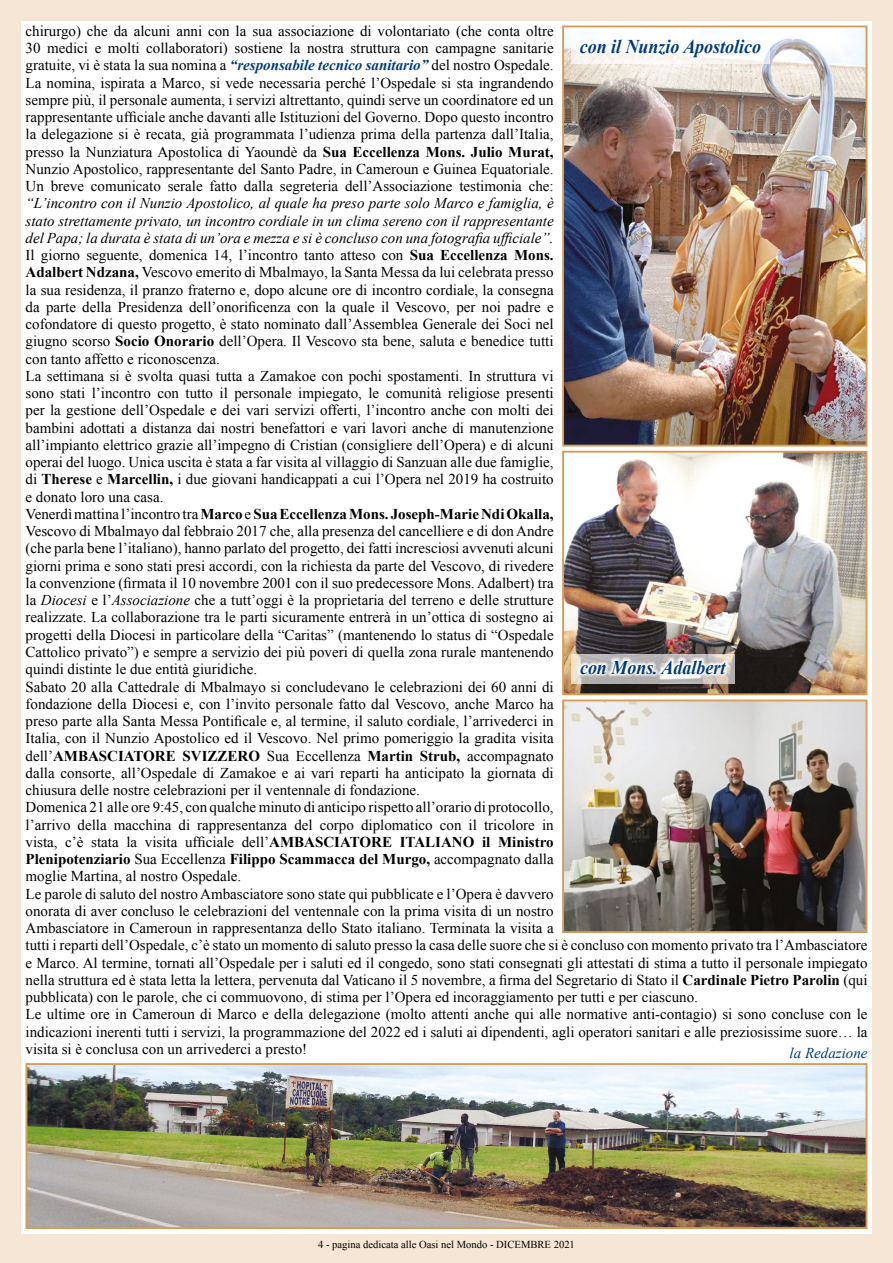
<style>
.page{position:relative;width:893px;height:1263px;background:#f5e6d5}
.page>*{position:absolute;margin:0;border:0;box-sizing:border-box;transform-origin:0 0}
.t1{font:italic 700 19.5px "Times New Roman";color:#003a78;scale:.92 1}
.t2{font:15px/17.2px "Times New Roman";color:#000;text-align:justify}
.t3{font:italic 15px "Times New Roman";color:#003a78}
.t4{font:10.65px "Times New Roman";color:#000}
.s1{font-weight:700;font-style:italic;color:#003a78}
.s2{font-weight:700}
.s3{font-style:italic}
</style>
<div class="page">
<div style="left:21px;top:21px;width:851px;height:1212px;background:#fff"></div>
<img style="left:565px;top:29px;width:299px;height:414px">
<div style="left:562px;top:26px;width:305px;height:420px;border:2px solid #d49d58"></div>
<img style="left:565px;top:454px;width:299px;height:238px">
<div style="left:562px;top:451px;width:305px;height:244px;border:2px solid #d49d58"></div>
<img style="left:565px;top:702px;width:299px;height:228px">
<div style="left:562px;top:699px;width:305px;height:234px;border:2px solid #d49d58"></div>
<svg style="left:571px;top:34px;width:199px;height:29px"></svg>
<div style="left:577px;top:36px;width:187px;height:24px;background:#fff"></div>
<svg style="left:571px;top:655px;width:163px;height:29px;background:#c3beba"></svg>
<svg style="left:577px;top:657px;width:153px;height:20px"></svg>
<img style="left:29px;top:1066px;width:835px;height:160px">
<div style="left:26px;top:1063px;width:841px;height:166px;border:2px solid #d49d58"></div>
<p class="t2" style="left:26px;top:22px;width:530px">chirurgo) che da alcuni anni con la sua associazione di volontariato (che conta oltre 30 medici e molti collaboratori) sostiene la nostra struttura con campagne sanitarie gratuite, vi è stata la sua nomina a <span class="s1">“responsabile tecnico sanitario”</span> del nostro Ospedale.<br>La nomina, ispirata a Marco, si vede necessaria perché l’Ospedale si sta ingrandendo sempre più, il personale aumenta, i servizi altrettanto, quindi serve un coordinatore ed un rappresentante ufficiale anche davanti alle Istituzioni del Governo. Dopo questo incontro la delegazione si è recata, già programmata l’udienza prima della partenza dall’Italia, presso la Nunziatura Apostolica di Yaoundè da <span class="s2">Sua Eccellenza Mons. Julio Murat, </span>Nunzio Apostolico, rappresentante del Santo Padre, in Cameroun e Guinea Equatoriale.<br>Un breve comunicato serale fatto dalla segreteria dell’Associazione testimonia che:</p>
<p class="t2" style="left:26px;top:195px;width:843px;text-align:left"><span class="s3">“L’incontro con il Nunzio Apostolico, al quale ha preso parte solo Marco e famiglia, è<br>stato strettamente privato, un incontro cordiale in un clima sereno con il rappresentante<br>del Papa; la durata è stata di un’ora e mezza e si è concluso con una fotografia ufficiale”.<br></span>Il giorno seguente, domenica 14, l’incontro tanto atteso con <span class="s2">Sua Eccellenza Mons.<br>Adalbert Ndzana,</span> Vescovo emerito di Mbalmayo, la Santa Messa da lui celebrata presso<br>la sua residenza, il pranzo fraterno e, dopo alcune ore di incontro cordiale, la consegna<br>da parte della Presidenza dell’onorificenza con la quale il Vescovo, per noi padre e<br>cofondatore di questo progetto, è stato nominato dall’Assemblea Generale dei Soci nel<br>giugno scorso <span class="s2">Socio Onorario</span> dell’Opera. Il Vescovo sta bene, saluta e benedice tutti<br>con tanto affetto e riconoscenza.<br>La settimana si è svolta quasi tutta a Zamakoe con pochi spostamenti. In struttura vi<br>sono stati l’incontro con tutto il personale impiegato, le comunità religiose presenti<br>per la gestione dell’Ospedale e dei vari servizi offerti, l’incontro anche con molti dei<br>bambini adottati a distanza dai nostri benefattori e vari lavori anche di manutenzione<br>all’impianto elettrico grazie all’impegno di Cristian (consigliere dell’Opera) e di alcuni<br>operai del luogo. Unica uscita è stata a far visita al villaggio di Sanzuan alle due famiglie,<br>di <span class="s2">Therese</span> e <span class="s2">Marcellin,</span> i due giovani handicappati a cui l’Opera nel 2019 ha costruito<br>e donato loro una casa.<br>Venerdì mattina l’incontro tra <span class="s2">Marco</span> e <span class="s2">Sua Eccellenza Mons. Joseph-Marie Ndi Okalla,<br></span>Vescovo di Mbalmayo dal febbraio 2017 che, alla presenza del cancelliere e di don Andre<br>(che parla bene l’italiano), hanno parlato del progetto, dei fatti incresciosi avvenuti alcuni<br>giorni prima e sono stati presi accordi, con la richiesta da parte del Vescovo, di rivedere<br>la convenzione (firmata il 10 novembre 2001 con il suo predecessore Mons. Adalbert) tra<br>la <span class="s3">Diocesi</span> e l’<span class="s3">Associazione</span> che a tutt’oggi è la proprietaria del terreno e delle strutture<br>realizzate. La collaborazione tra le parti sicuramente entrerà in un’ottica di sostegno ai<br>progetti della Diocesi in particolare della “Caritas” (mantenendo lo status di “Ospedale<br>Cattolico privato”) e sempre a servizio dei più poveri di quella zona rurale mantenendo<br>quindi distinte le due entità giuridiche.<br>Sabato 20 alla Cattedrale di Mbalmayo si concludevano le celebrazioni dei 60 anni di<br>fondazione della Diocesi e, con l’invito personale fatto dal Vescovo, anche Marco ha<br>preso parte alla Santa Messa Pontificale e, al termine, il saluto cordiale, l’arrivederci in<br>Italia, con il Nunzio Apostolico ed il Vescovo. Nel primo pomeriggio la gradita visita<br>dell’<span class="s2">AMBASCIATORE SVIZZERO</span> Sua Eccellenza <span class="s2">Martin Strub,</span> accompagnato<br>dalla consorte, all’Ospedale di Zamakoe e ai vari reparti ha anticipato la giornata di<br>chiusura delle nostre celebrazioni per il ventennale di fondazione.<br>Domenica 21 alle ore 9:45, con qualche minuto di anticipo rispetto all’orario di protocollo,<br>l’arrivo della macchina di rappresentanza del corpo diplomatico con il tricolore in<br>vista, c’è stata la visita ufficiale dell’<span class="s2">AMBASCIATORE ITALIANO il Ministro<br>Plenipotenziario</span> Sua Eccellenza <span class="s2">Filippo Scammacca del Murgo,</span> accompagnato dalla<br>moglie Martina, al nostro Ospedale.<br>Le parole di saluto del nostro Ambasciatore sono state qui pubblicate e l’Opera è davvero<br>onorata di aver concluso le celebrazioni del ventennale con la prima visita di un nostro<br>Ambasciatore in Cameroun in rappresentanza dello Stato italiano. Terminata la visita a<br>tutti i reparti dell’Ospedale, c’è stato un momento di saluto presso la casa delle suore che si è concluso con momento privato tra l’Ambasciatore e Marco. Al termine, tornati all’Ospedale per i saluti ed il congedo, sono stati consegnati gli attestati di stima a tutto il personale impiegato nella struttura ed è stata letta la lettera, pervenuta dal Vaticano il 5 novembre, a firma del Segretario di Stato il <span class="s2">Cardinale Pietro Parolin</span> (qui pubblicata) con le parole, che ci commuovono, di stima per l’Opera ed incoraggiamento per tutti e per ciascuno.<br>Le ultime ore in Cameroun di Marco e della delegazione (molto attenti anche qui alle normative anti-contagio) si sono concluse con le indicazioni inerenti tutti i servizi, la programmazione del 2022 ed i saluti ai dipendenti, agli operatori sanitari e alle preziosissime suore… la visita si è conclusa con un arrivederci a presto!</p>
<h1 class="t1" style="left:580px;top:33px;width:198px">con il Nunzio Apostolico</h1>
<h1 class="t1" style="left:580px;top:653px;width:159px">con Mons. Adalbert</h1>
<p class="t3" style="left:790px;top:1043px;width:79px">la Redazione</p>
<p class="t4" style="left:318px;top:1237px;width:258px">4 - pagina dedicata alle Oasi nel Mondo - DICEMBRE 2021</p>
</div>
